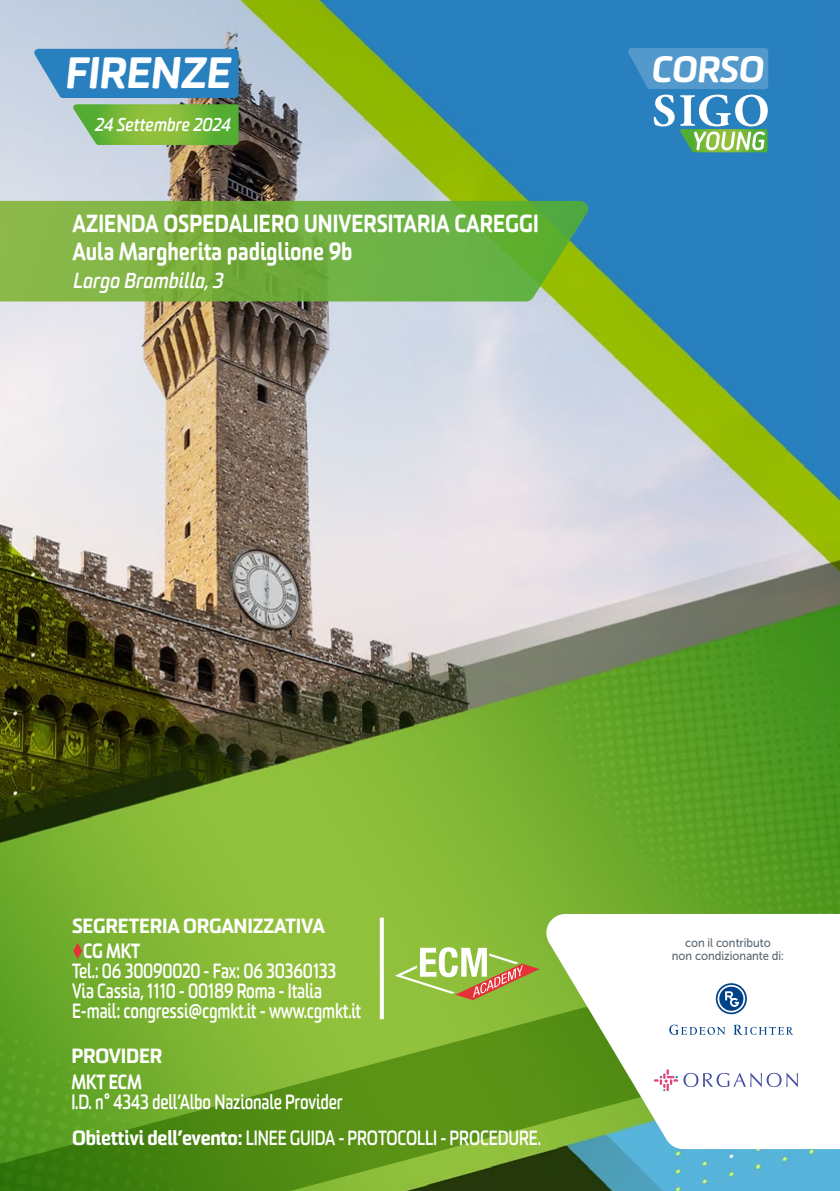
<style>
.page{position:relative;width:840px;height:1191px;background:#fff}
.page>*{position:absolute;margin:0;border:0;box-sizing:border-box;transform-origin:0 0}
.t1{font:900 42.6px "Sommet Rounded";color:#fff}
.t2{font:900 35.6px "Sommet Rounded";color:#fff}
.t3{font:900 24px/28px "Sommet Rounded";color:#fff;scale:.86 1}
.t4{font:italic 700 21px "Sommet Rounded";color:#fff;scale:.9 1}
.t5{font:700 20px/20px "Sommet Rounded";letter-spacing:-.01em;color:#fff;scale:.8 1}
.t6{font:900 20px "Sommet";letter-spacing:-.01em;color:#fff}
.t7{font:900 20px "Sommet Rounded";letter-spacing:-.01em;color:#fff;scale:.8 1}
.t8{font:italic 700 18px "Sommet Rounded";color:#fff;scale:.9 1}
.t9{font:12.4px/12.4px "Museo Sans Cyrl 500";color:#5b6670;text-align:center;scale:.9 1}
.s1{color:#e53138}
.s2{font-weight:900}
.s3{font-family:"Sommet";font-weight:900}
</style>
<div class="page">
<img style="left:0;top:0;width:839px;height:917px">
<svg style="left:0;top:917px;width:839px;height:274px;background:#6aa332"></svg>
<div style="left:34px;top:49px;width:204px;height:49px;background:#2980bf"></div>
<svg style="left:73px;top:104px;width:165px;height:41px;background:#78b843"></svg>
<svg style="left:627px;top:48px;width:140px;height:41px;background:#5097cb"></svg>
<svg style="left:653px;top:95px;width:114px;height:57px"></svg>
<svg style="left:394px;top:947px;width:145px;height:53px"></svg>
<svg style="left:379px;top:917px;width:4px;height:102px"></svg>
<svg style="left:545px;top:914px;width:294px;height:235px"></svg>
<svg style="left:683px;top:1072px;width:114px;height:15px"></svg>
<svg style="left:653px;top:1069px;width:24px;height:22px"></svg>
<svg style="left:733px;top:1024px;width:59px;height:11px"></svg>
<svg style="left:669px;top:1024px;width:55px;height:11px"></svg>
<svg style="left:715px;top:983px;width:31px;height:31px"></svg>
<svg style="left:0;top:201px;width:588px;height:100px;background:#75b140"></svg>
<h1 class="t1" style="left:65px;top:45px;width:173px">FIRENZE</h1>
<p class="t8" style="left:94px;top:113px;width:152px">24 Settembre 2024</p>
<p class="t3" style="left:72px;top:208px;width:543px">AZIENDA OSPEDALIERO UNIVERSITARIA CAREGGI<br>Aula Margherita padiglione 9b</p>
<p class="t4" style="left:72px;top:267px;width:169px">Largo Brambilla, 3</p>
<h2 class="t2" style="left:650px;top:46px;width:119px">CORSO</h2>
<p class="t6" style="left:72px;top:913px;width:254px">SEGRETERIA ORGANIZZATIVA</p>
<p class="t5" style="left:72px;top:941px;width:363px"><span class="s1">▼</span><span class="s2">CG MKT<br></span>Tel.: 06 30090020 - Fax: 06 30360133<br>Via Cassia, 1110 - 00189 Roma - Italia<br>E-mail: congressi@cgmkt.it - www.cgmkt.it</p>
<p class="t6" style="left:71px;top:1043px;width:92px">PROVIDER</p>
<p class="t7" style="left:71px;top:1068px;width:89px">MKT ECM</p>
<p class="t5" style="left:71px;top:1083px;width:588px;line-height:36.4px">I.D. n° 4343 dell’Albo Nazionale Provider<br><span class="s3">Obiettivi dell’evento:</span> LINEE GUIDA - PROTOCOLLI - PROCEDURE.</p>
<p class="t9" style="left:671px;top:936px;width:126px">con il contributo<br>non condizionante di:</p>
</div>
